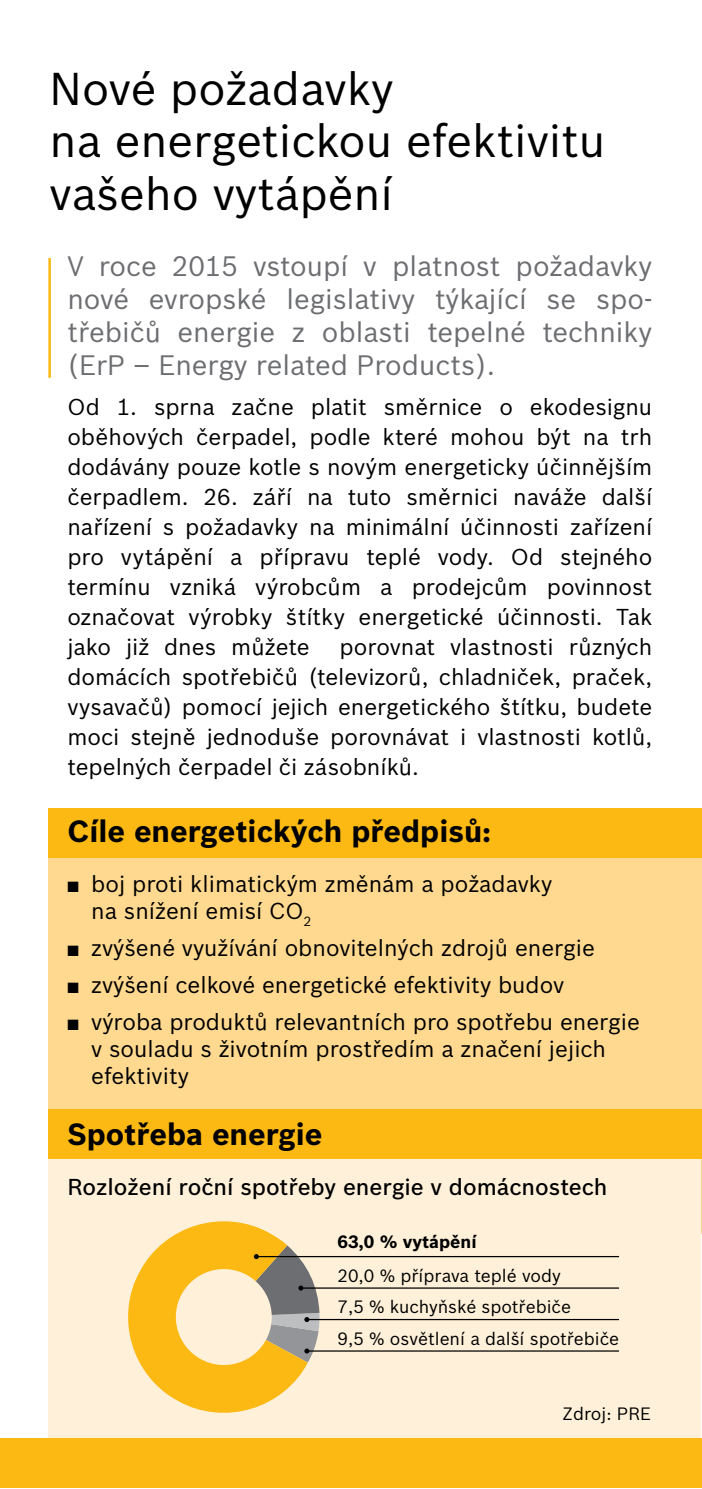
<style>
.page{position:relative;width:702px;height:1489px;background:#fff}
.page>*{position:absolute;margin:0;border:0;box-sizing:border-box;transform-origin:0 0}
.t1{font:45px/52.5px "Bosch Sans";color:#000}
.t2{font:700 30px "Bosch Sans";color:#000}
.t3{font:27.5px/33px "Bosch Sans";color:#6d6e71;text-align:justify}
.t4{font:22.5px/30px "Bosch Sans";color:#000;text-align:justify}
.t5{font:500 22.5px "Bosch Sans";color:#000}
.t6{font:17.5px/31.5px "Bosch Sans";color:#000}
.t7{font:700 17.5px "Bosch Sans";color:#000}
</style>
<div class="page">
<div style="left:48px;top:843px;width:654px;height:390px;background:#ffd990"></div>
<div style="left:48px;top:1118px;width:652px;height:355px;background:#fff1d9"></div>
<hr style="left:701px;top:122px;width:1px;height:1341px;background:#ffd990">
<div style="left:48px;top:808px;width:654px;height:49px;background:#fdb913"></div>
<div style="left:48px;top:1109px;width:654px;height:50px;background:#fdb913"></div>
<div style="left:0;top:1438px;width:702px;height:49px;background:#fdb913"></div>
<hr style="left:48px;top:258px;width:3px;height:120px;background:#fdb913">
<svg style="left:128px;top:1221px;width:180px;height:192px;fill:#fdb913"></svg>
<div style="left:176px;top:1268px;width:96px;height:96px;background:#fff1d9;border-radius:50%"></div>
<hr style="left:256px;top:1255px;width:363px;height:2px;background:#000">
<hr style="left:301px;top:1287px;width:318px;height:1px;background:#000">
<hr style="left:307px;top:1318px;width:312px;height:1px;background:#000">
<hr style="left:307px;top:1350px;width:312px;height:1px;background:#000">
<svg style="left:224px;top:1245px;width:96px;height:117px"></svg>
<h1 class="t1" style="left:50px;top:59px;width:557px">Nové požadavky<br>na energetickou efektivitu vašeho vytápění</h1>
<p class="t3" style="left:67px;top:247px;width:586px">V roce 2015 vstoupí v platnost požadavky nové evropské legislativy týkající se spo&shy;třebičů energie z oblasti tepelné techniky (ErP – Energy related Products).</p>
<p class="t4" style="left:67px;top:390px;width:586px">Od 1. sprna začne platit směrnice o ekodesignu oběhových čerpadel, podle které mohou být na trh dodávány pouze kotle s novým energeticky účinnějším čerpadlem. 26. září na tuto směrnici naváže další nařízení s požadavky na minimální účinnosti zařízení pro vytápění a přípravu teplé vody. Od stejného termínu vzniká výrobcům a prodejcům povinnost označovat výrobky štítky energetické účinnosti. Tak jako již dnes můžete</p>
<p class="t4" style="left:67px;top:630px;width:586px;text-indent:272px">porovnat vlastnosti různých domácích spotřebičů (televizorů, chladniček, praček, vysavačů) pomocí jejich energetického štítku, budete moci stejně jednoduše porovnávat i vlastnosti kotlů, tepelných čerpadel či zásobníků.</p>
<h2 class="t2" style="left:67px;top:808px;width:425px">Cíle energetických předpisů:</h2>
<p class="t4" style="left:91px;top:868px;width:462px;line-height:27px;text-indent:-24px">■ boj proti klimatickým změnám a požadavky na snížení emisí CO<sub>2</sub></p>
<p class="t4" style="left:67px;top:931px;width:529px">■ zvýšené využívání obnovitelných zdrojů energie</p>
<p class="t4" style="left:67px;top:968px;width:498px">■ zvýšení celkové energetické efektivity budov</p>
<p class="t4" style="left:91px;top:1006px;width:550px;line-height:27px;text-align:left;text-indent:-24px">■ výroba produktů relevantních pro spotřebu energie v souladu s životním prostředím a značení jejich efektivity</p>
<h2 class="t2" style="left:67px;top:1110px;width:257px">Spotřeba energie</h2>
<p class="t5" style="left:67px;top:1169px;width:541px">Rozložení roční spotřeby energie v domácnostech</p>
<p class="t7" style="left:337px;top:1228px;width:141px">63,0 % vytápění</p>
<p class="t6" style="left:337px;top:1258px;width:283px">20,0 % příprava teplé vody<br>7,5 % kuchyňské spotřebiče<br>9,5 % osvětlení a další spotřebiče</p>
<p class="t6" style="left:562px;top:1396px;width:90px">Zdroj: PRE</p>
</div>
